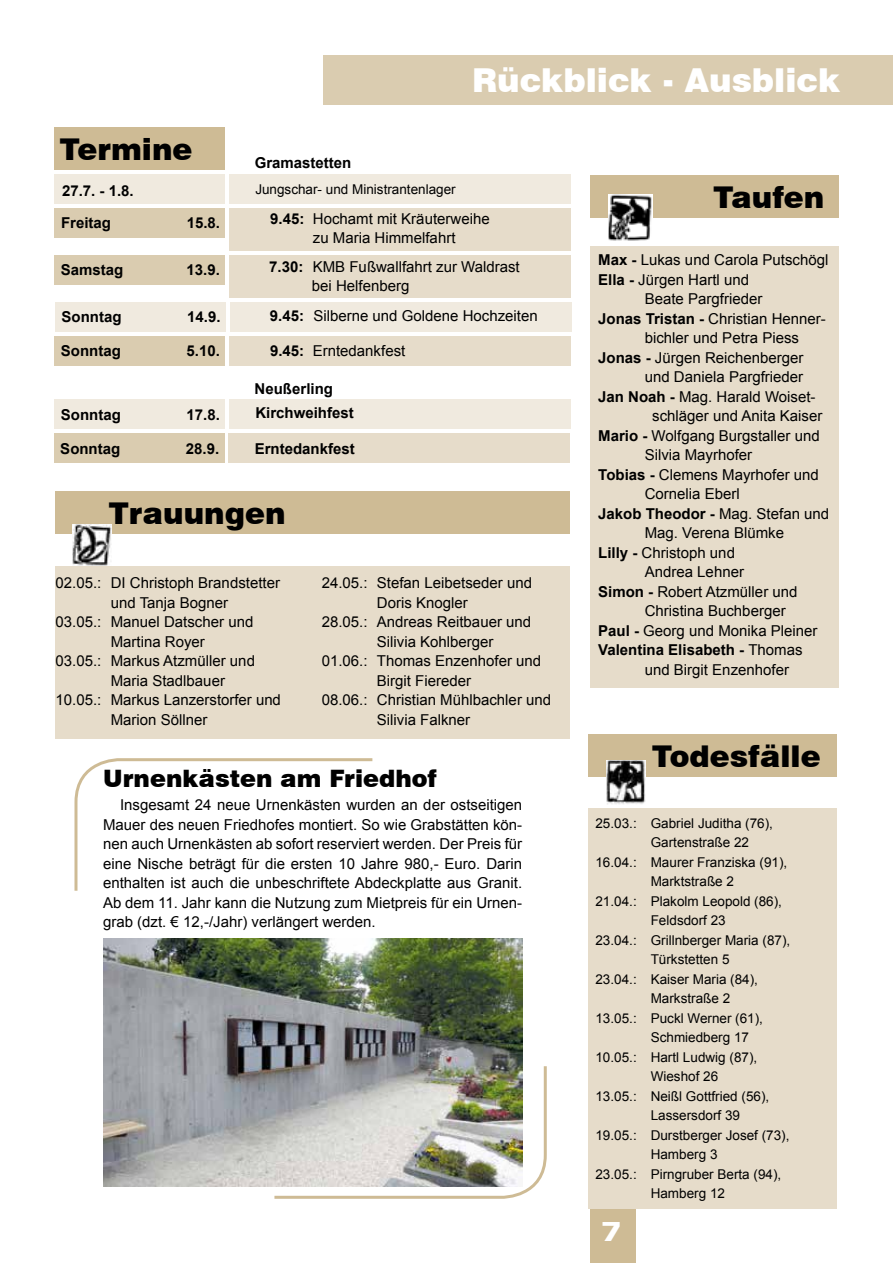
<style>
.page{position:relative;width:893px;height:1263px;background:#fff}
.page>*{position:absolute;margin:0;border:0;box-sizing:border-box;transform-origin:0 0}
.t1{font:900 33px "Swiss 721 BT";color:#fff}
.t2{font:900 30px "Swiss 721 BT";color:#000}
.t3{font:900 expanded 27px "Zurich BT";color:#fff}
.t4{font:900 24px "Swiss 721 BT";color:#000}
.t5{font:15px/19.5px "Arial";color:#000;text-align:center}
.t6{font:700 15px "Arial";color:#000}
.t7{font:13.5px "Arial";color:#000}
.s1{font-weight:700}
.s2{font-weight:400}
</style>
<div class="page">
<img style="left:103px;top:938px;width:419px;height:248px">
<div style="left:590px;top:1209px;width:45px;height:54px;background:#cebb95"></div>
<div style="left:323px;top:55px;width:570px;height:50px;background:#daccb0"></div>
<div style="left:590px;top:175px;width:248px;height:43px;background:#cebb95"></div>
<img style="left:608px;top:195px;width:44px;height:46px">
<div style="left:590px;top:246px;width:248px;height:441px;background:#e6dcca"></div>
<div style="left:588px;top:734px;width:248px;height:43px;background:#cebb95"></div>
<div style="left:56px;top:491px;width:514px;height:43px;background:#cebb95"></div>
<img style="left:606px;top:760px;width:39px;height:44px">
<img style="left:72px;top:525px;width:39px;height:41px">
<div style="left:55px;top:566px;width:515px;height:172px;background:#e6dcca"></div>
<div style="left:588px;top:808px;width:248px;height:401px;background:#e6dcca"></div>
<div style="left:55px;top:128px;width:170px;height:42px;background:#cebb95"></div>
<div style="left:229px;top:208px;width:342px;height:43px;background:#e6dcca"></div>
<div style="left:55px;top:174px;width:170px;height:30px;background:#f0eadf"></div>
<div style="left:55px;top:336px;width:170px;height:30px;background:#daccb0"></div>
<div style="left:229px;top:174px;width:342px;height:30px;background:#f0eadf"></div>
<div style="left:229px;top:336px;width:342px;height:30px;background:#e6dcca"></div>
<div style="left:228px;top:433px;width:342px;height:30px;background:#e6dcca"></div>
<div style="left:55px;top:208px;width:170px;height:30px;background:#daccb0"></div>
<div style="left:55px;top:255px;width:170px;height:30px;background:#daccb0"></div>
<div style="left:230px;top:302px;width:341px;height:30px;background:#f0eadf"></div>
<div style="left:229px;top:399px;width:342px;height:30px;background:#f0eadf"></div>
<div style="left:229px;top:255px;width:342px;height:43px;background:#e6dcca"></div>
<div style="left:55px;top:302px;width:171px;height:30px;background:#f0eadf"></div>
<svg style="left:74px;top:758px;width:299px;height:133px"></svg>
<img style="left:271px;top:1063px;width:276px;height:136px">
<div style="left:54px;top:433px;width:170px;height:30px;background:#daccb0"></div>
<div style="left:55px;top:399px;width:170px;height:30px;background:#f0eadf"></div>
<h2 class="t2" style="left:60px;top:131px;width:134px">Termine</h2>
<p class="t6" style="left:255px;top:152px;width:98px">Gramastetten</p>
<p class="t6" style="left:62px;top:180px;width:73px">27.7. - 1.8.</p>
<p class="t7" style="left:255px;top:180px;width:202px">Jungschar- und Ministrantenlager</p>
<h1 class="t1" style="left:472px;top:60px;width:370px">Rückblick - Ausblick</h1>
<h2 class="t2" style="left:714px;top:179px;width:112px">Taufen</h2>
<p class="t6" style="left:61px;top:212px;width:52px">Freitag</p>
<p class="t6" style="left:187px;top:212px;width:35px">15.8.</p>
<p class="t5" style="left:270px;top:208px;width:221px"><span class="s1">9.45:</span> Hochamt mit Kräuterweihe zu Maria Himmelfahrt</p>
<p class="t6" style="left:61px;top:260px;width:64px">Samstag</p>
<p class="t6" style="left:187px;top:260px;width:35px">13.9.</p>
<p class="t5" style="left:312px;top:257px;width:209px;text-align:left;text-indent:-43px"><span class="s1">7.30:</span> KMB Fußwallfahrt zur Waldrast bei Helfenberg</p>
<p class="t6" style="left:62px;top:306px;width:61px">Sonntag</p>
<p class="t6" style="left:187px;top:306px;width:35px">14.9.</p>
<p class="t5" style="left:270px;top:306px;width:269px"><span class="s1">9.45:</span> Silberne und Goldene Hochzeiten</p>
<p class="t6" style="left:61px;top:340px;width:61px">Sonntag</p>
<p class="t6" style="left:187px;top:340px;width:35px">5.10.</p>
<p class="t5" style="left:270px;top:341px;width:137px"><span class="s1">9.45:</span> Erntedankfest</p>
<p class="t6" style="left:255px;top:378px;width:80px">Neußerling</p>
<p class="t6" style="left:61px;top:404px;width:61px">Sonntag</p>
<p class="t6" style="left:187px;top:404px;width:35px">17.8.</p>
<p class="t6" style="left:255px;top:402px;width:100px">Kirchweihfest</p>
<p class="t6" style="left:60px;top:438px;width:61px">Sonntag</p>
<p class="t6" style="left:186px;top:438px;width:35px">28.9.</p>
<p class="t6" style="left:255px;top:438px;width:102px">Erntedankfest</p>
<h2 class="t2" style="left:109px;top:495px;width:178px">Trauungen</h2>
<p class="t5" style="left:56px;top:573px;width:226px">02.05.: DI Christoph Brandstetter</p>
<p class="t5" style="left:111px;top:592px;width:119px">und Tanja Bogner</p>
<p class="t5" style="left:56px;top:612px;width:199px">03.05.: Manuel Datscher und</p>
<p class="t5" style="left:111px;top:631px;width:96px">Martina Royer</p>
<p class="t5" style="left:56px;top:651px;width:201px">03.05.: Markus Atzmüller und</p>
<p class="t5" style="left:111px;top:670px;width:116px">Maria Stadlbauer</p>
<p class="t5" style="left:56px;top:690px;width:227px">10.05.: Markus Lanzerstorfer und</p>
<p class="t5" style="left:111px;top:709px;width:98px">Marion Söllner</p>
<p class="t5" style="left:322px;top:573px;width:212px">24.05.: Stefan Leibetseder und</p>
<p class="t5" style="left:377px;top:592px;width:92px">Doris Knogler</p>
<p class="t5" style="left:322px;top:612px;width:211px">28.05.: Andreas Reitbauer und</p>
<p class="t5" style="left:377px;top:631px;width:118px">Silivia Kohlberger</p>
<p class="t5" style="left:322px;top:651px;width:221px">01.06.: Thomas Enzenhofer und</p>
<p class="t5" style="left:377px;top:670px;width:96px">Birgit Fiereder</p>
<p class="t5" style="left:322px;top:690px;width:231px">08.06.: Christian Mühlbachler und</p>
<p class="t5" style="left:377px;top:709px;width:95px">Silivia Falkner</p>
<h3 class="t4" style="left:103px;top:764px;width:335px">Urnenkästen am Friedhof</h3>
<p class="t5" style="left:103px;top:795px;width:421px;text-align:justify;text-indent:17px">Insgesamt 24 neue Urnenkästen wurden an der ostseitigen Mauer des neuen Friedhofes montiert. So wie Grabstätten kön&shy;nen auch Urnenkästen ab sofort reserviert werden. Der Preis für eine Nische beträgt für die ersten 10 Jahre 980,- Euro. Darin enthalten ist auch die unbeschriftete Abdeckplatte aus Granit.<br>Ab dem 11. Jahr kann die Nutzung zum Mietpreis für ein Urnen&shy;grab (dzt. € 12,-/Jahr) verlängert werden.</p>
<p class="t5" style="left:598px;top:250px;width:232px"><span class="s1">Max -</span> Lukas und Carola Putschögl</p>
<p class="t5" style="left:598px;top:270px;width:152px"><span class="s1">Ella -</span> Jürgen Hartl und</p>
<p class="t5" style="left:645px;top:289px;width:119px">Beate Pargfrieder</p>
<p class="t5" style="left:598px;top:309px;width:229px"><span class="s1">Jonas Tristan -</span> Christian Henner-</p>
<p class="t5" style="left:645px;top:328px;width:156px">bichler und Petra Piess</p>
<p class="t5" style="left:598px;top:348px;width:207px"><span class="s1">Jonas -</span> Jürgen Reichenberger</p>
<p class="t5" style="left:645px;top:367px;width:160px">und Daniela Pargfrieder</p>
<p class="t5" style="left:598px;top:387px;width:219px"><span class="s1">Jan Noah -</span> Mag. Harald Woiset-</p>
<p class="t5" style="left:652px;top:406px;width:172px">schläger und Anita Kaiser</p>
<p class="t5" style="left:598px;top:426px;width:223px"><span class="s1">Mario -</span> Wolfgang Burgstaller und</p>
<p class="t5" style="left:645px;top:445px;width:109px">Silvia Mayrhofer</p>
<p class="t5" style="left:598px;top:465px;width:222px"><span class="s1">Tobias -</span> Clemens Mayrhofer und</p>
<p class="t5" style="left:645px;top:484px;width:97px">Cornelia Eberl</p>
<p class="t6" style="left:598px;top:503px;width:232px">Jakob Theodor - <span class="s2">Mag. Stefan und</span></p>
<p class="t5" style="left:645px;top:523px;width:141px">Mag. Verena Blümke</p>
<p class="t5" style="left:598px;top:543px;width:138px"><span class="s1">Lilly -</span> Christoph und</p>
<p class="t5" style="left:645px;top:562px;width:101px">Andrea Lehner</p>
<p class="t5" style="left:598px;top:582px;width:201px"><span class="s1">Simon -</span> Robert Atzmüller und</p>
<p class="t5" style="left:645px;top:601px;width:142px">Christina Buchberger</p>
<p class="t5" style="left:598px;top:621px;width:221px"><span class="s1">Paul -</span> Georg und Monika Pleiner</p>
<p class="t6" style="left:598px;top:640px;width:206px">Valentina Elisabeth - <span class="s2">Thomas</span></p>
<p class="t5" style="left:645px;top:660px;width:146px">und Birgit Enzenhofer</p>
<h2 class="t2" style="left:652px;top:738px;width:170px">Todesfälle</h2>
<p class="t7" style="left:595px;top:814px;width:179px">25.03.: Gabriel Juditha (76),</p>
<p class="t7" style="left:651px;top:833px;width:100px">Gartenstraße 22</p>
<p class="t7" style="left:595px;top:853px;width:193px">16.04.: Maurer Franziska (91),</p>
<p class="t7" style="left:651px;top:872px;width:85px">Marktstraße 2</p>
<p class="t7" style="left:595px;top:892px;width:188px">21.04.: Plakolm Leopold (86),</p>
<p class="t7" style="left:651px;top:911px;width:77px">Feldsdorf 23</p>
<p class="t7" style="left:595px;top:931px;width:196px">23.04.: Grillnberger Maria (87),</p>
<p class="t7" style="left:651px;top:950px;width:80px">Türkstetten 5</p>
<p class="t7" style="left:595px;top:970px;width:164px">23.04.: Kaiser Maria (84),</p>
<p class="t7" style="left:651px;top:989px;width:81px">Markstraße 2</p>
<p class="t7" style="left:595px;top:1009px;width:169px">13.05.: Puckl Werner (61),</p>
<p class="t7" style="left:651px;top:1028px;width:100px">Schmiedberg 17</p>
<p class="t7" style="left:595px;top:1048px;width:163px">10.05.: Hartl Ludwig (87),</p>
<p class="t7" style="left:651px;top:1067px;width:69px">Wieshof 26</p>
<p class="t7" style="left:595px;top:1087px;width:175px">13.05.: Neißl Gottfried (56),</p>
<p class="t7" style="left:651px;top:1106px;width:91px">Lassersdorf 39</p>
<p class="t7" style="left:595px;top:1126px;width:196px">19.05.: Durstberger Josef (73),</p>
<p class="t7" style="left:651px;top:1145px;width:68px">Hamberg 3</p>
<p class="t7" style="left:595px;top:1165px;width:187px">23.05.: Pirngruber Berta (94),</p>
<p class="t7" style="left:651px;top:1184px;width:76px">Hamberg 12</p>
<h3 class="t3" style="left:601px;top:1216px;width:22px">7</h3>
</div>
